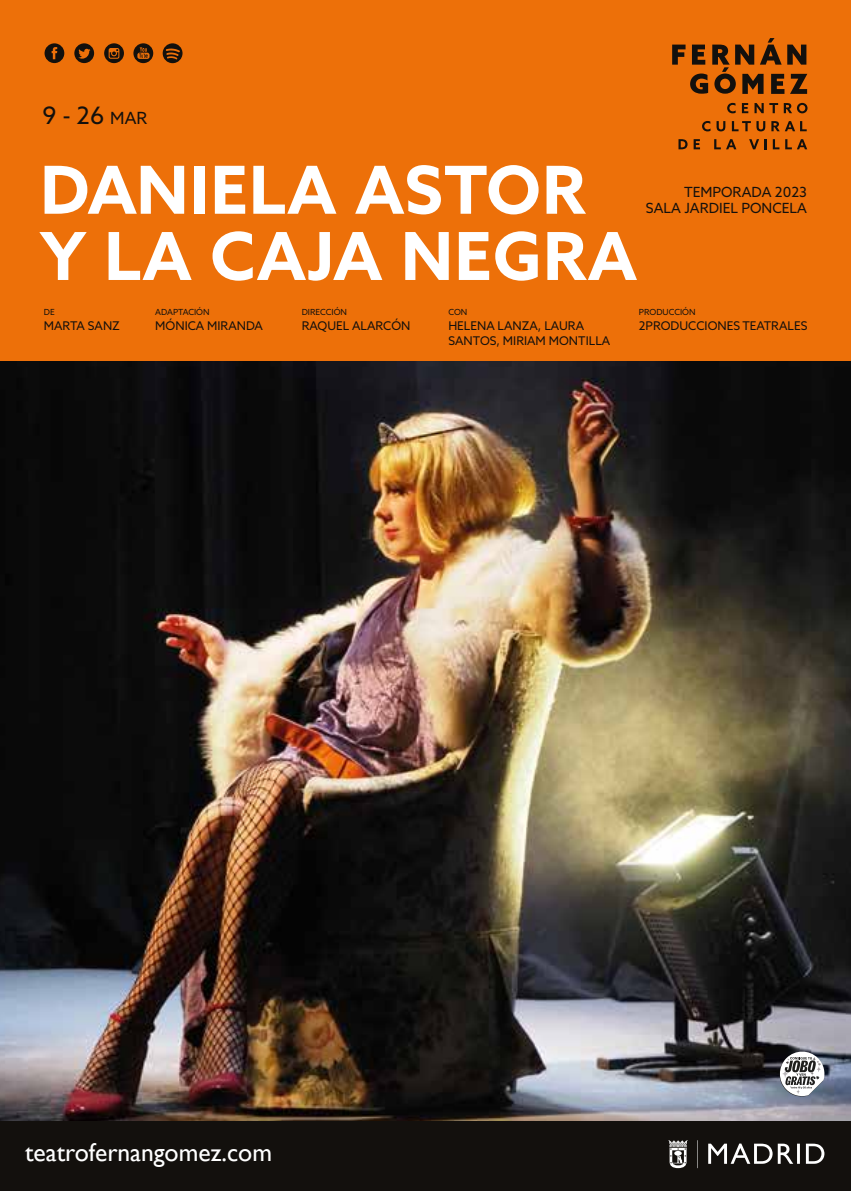
<style>
.page{position:relative;width:851px;height:1191px;background:#fff}
.page>*{position:absolute;margin:0;border:0;box-sizing:border-box;transform-origin:0 0}
.t1{font:700 66.2px/66.2px "Azo Sans";letter-spacing:.02em;color:#fff}
.t2{font:25.6px "Gill Sans";color:#fff}
.t3{font:24px "Azo Sans";color:#13100d}
.t4{font:14px/16px "Azo Sans";color:#13100d;text-align:right}
.t5{font:12px/15px "Azo Sans";color:#13100d}
.t6{font:8.4px "Azo Sans";color:#13100d}
.s1{font-size:16.8px}
</style>
<div class="page">
<img style="left:0;top:360px;width:850px;height:761px">
<div style="left:0;top:0;width:850px;height:360px;background:#ed7009"></div>
<div style="left:0;top:1121px;width:850px;height:70px;background:#13100d"></div>
<svg style="left:668px;top:1140px;width:156px;height:28px"></svg>
<svg style="left:777px;top:1049px;width:48px;height:48px"></svg>
<svg style="left:163px;top:43px;width:19px;height:20px"></svg>
<svg style="left:133px;top:43px;width:20px;height:20px"></svg>
<svg style="left:104px;top:43px;width:20px;height:20px"></svg>
<svg style="left:74px;top:43px;width:20px;height:20px"></svg>
<svg style="left:45px;top:43px;width:19px;height:20px"></svg>
<svg style="left:672px;top:38px;width:135px;height:56px"></svg>
<svg style="left:727px;top:103px;width:8px;height:10px"></svg>
<svg style="left:741px;top:103px;width:7px;height:10px"></svg>
<svg style="left:754px;top:103px;width:9px;height:10px"></svg>
<svg style="left:769px;top:103px;width:38px;height:10px"></svg>
<svg style="left:702px;top:121px;width:8px;height:10px"></svg>
<svg style="left:716px;top:121px;width:9px;height:10px"></svg>
<svg style="left:731px;top:121px;width:19px;height:10px"></svg>
<svg style="left:756px;top:121px;width:9px;height:10px"></svg>
<svg style="left:771px;top:121px;width:35px;height:10px"></svg>
<svg style="left:678px;top:139px;width:9px;height:10px"></svg>
<svg style="left:693px;top:139px;width:7px;height:10px"></svg>
<svg style="left:714px;top:139px;width:6px;height:10px"></svg>
<svg style="left:726px;top:139px;width:10px;height:10px"></svg>
<svg style="left:749px;top:139px;width:17px;height:10px"></svg>
<svg style="left:772px;top:139px;width:7px;height:10px"></svg>
<svg style="left:785px;top:139px;width:22px;height:10px"></svg>
<h3 class="t3" style="left:42px;top:100px;width:106px">9 - 26 <span class="s1">MAR</span></h3>
<h1 class="t1" style="left:40px;top:156px;width:598px">DANIELA ASTOR<br>Y LA CAJA NEGRA</h1>
<p class="t6" style="left:44px;top:307px;width:12px">DE</p>
<p class="t5" style="left:44px;top:318px;width:78px">MARTA SANZ</p>
<p class="t4" style="left:645px;top:184px;width:163px">TEMPORADA 2023<br>SALA JARDIEL PONCELA</p>
<p class="t6" style="left:155px;top:307px;width:56px">ADAPTACIÓN</p>
<p class="t5" style="left:155px;top:318px;width:109px">MÓNICA MIRANDA</p>
<p class="t6" style="left:301px;top:307px;width:47px">DIRECCIÓN</p>
<p class="t5" style="left:301px;top:318px;width:110px">RAQUEL ALARCÓN</p>
<p class="t6" style="left:638px;top:307px;width:58px">PRODUCCIÓN</p>
<p class="t5" style="left:638px;top:318px;width:170px">2PRODUCCIONES TEATRALES</p>
<p class="t6" style="left:448px;top:307px;width:21px">CON</p>
<p class="t5" style="left:448px;top:318px;width:163px">HELENA LANZA, LAURA<br>SANTOS, MIRIAM MONTILLA</p>
<h2 class="t2" style="left:25px;top:1137px;width:248px">teatrofernangomez.com</h2>
</div>
